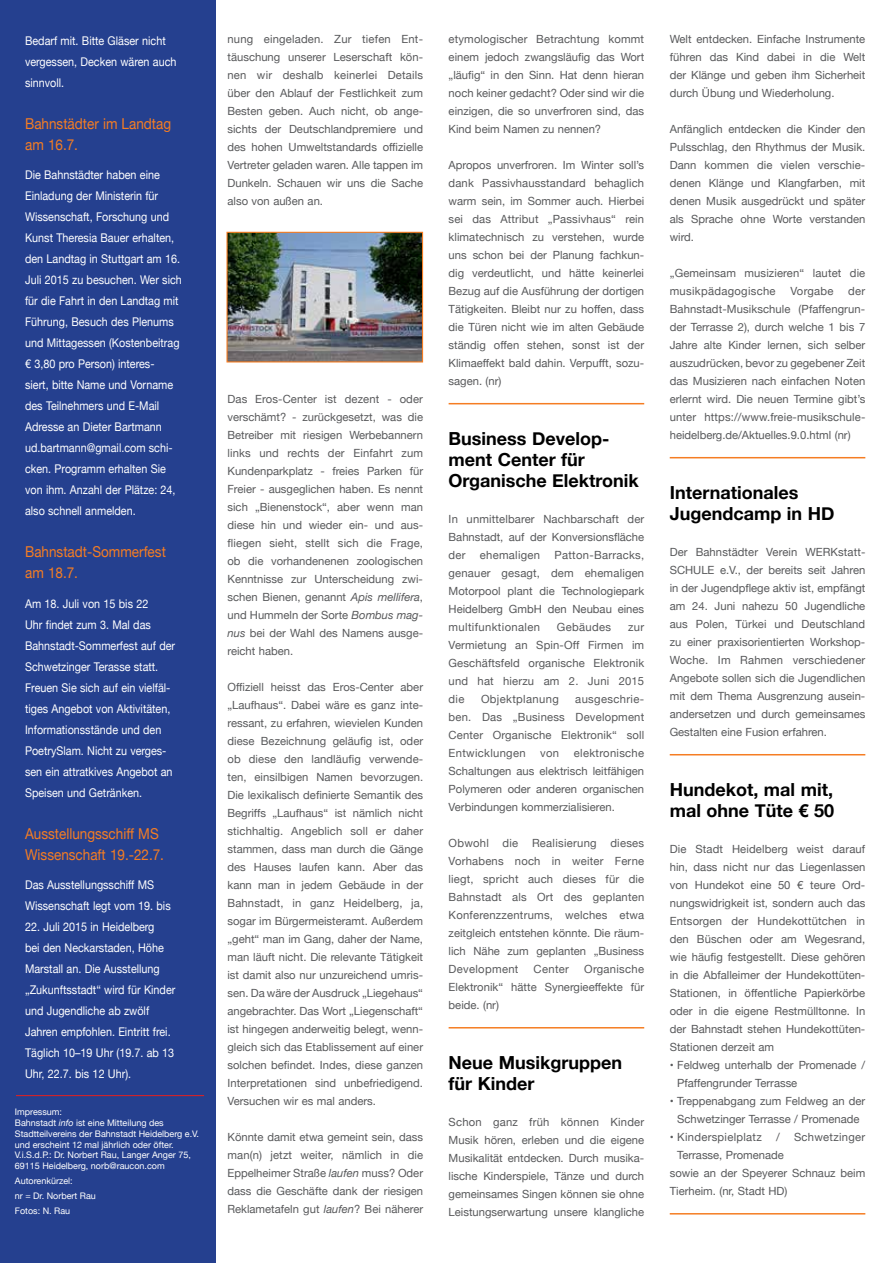
<style>
.page{position:relative;width:893px;height:1263px;background:#fff}
.page>*{position:absolute;margin:0;border:0;box-sizing:border-box;transform-origin:0 0}
.t1{font:700 18px/21px "Helvetica Neue";color:#000}
.t2{font:15px/21px "Helvetica Neue";color:#f57d23;scale:.9 1}
.t3{font:12px/21px "Helvetica Neue";color:#fff;scale:.9 1}
.t4{font:11.25px/18px "Helvetica Neue";color:#58595b;text-align:justify}
.t5{font:11.25px "Helvetica Neue";letter-spacing:.025em;color:#58595b}
.t6{font:11.25px "Helvetica Neue";letter-spacing:.03em;color:#58595b}
.t7{font:9px/10.8px "Helvetica Neue";color:#fff}
.s1{font-style:italic}
</style>
<div class="page">
<div style="left:0;top:0;width:216px;height:1263px;background:#25408f"></div>
<hr style="left:16px;top:1095px;width:188px;height:1px;background:#d2232a">
<img style="left:228px;top:234px;width:193px;height:126px">
<div style="left:226px;top:232px;width:197px;height:130px;border:1px solid #f57d23"></div>
<hr style="left:449px;top:403px;width:195px;height:1px;background:#f57d23">
<hr style="left:449px;top:1027px;width:195px;height:1px;background:#f57d23">
<hr style="left:670px;top:457px;width:195px;height:1px;background:#f57d23">
<hr style="left:670px;top:754px;width:195px;height:1px;background:#f57d23">
<hr style="left:670px;top:1213px;width:195px;height:1px;background:#f57d23">
<p class="t3" style="left:25px;top:31px;width:170px">Bedarf mit. Bitte Gläser nicht vergessen, Decken wären auch sinnvoll.</p>
<h2 class="t2" style="left:25px;top:114px;width:164px">Bahnstädter im Landtag am 16.7.</h2>
<p class="t3" style="left:25px;top:165px;width:176px">Die Bahnstädter haben eine<br>Einladung der Ministerin für<br>Wissenschaft, Forschung und<br>Kunst Theresia Bauer erhalten, den Landtag in Stuttgart am 16.<br>Juli 2015 zu besuchen. Wer sich für die Fahrt in den Landtag mit<br>Führung, Besuch des Plenums und Mittagessen (Kostenbeitrag € 3,80 pro Person) interes-<br>siert, bitte Name und Vorname des Teilnehmers und E-Mail<br>Adresse an Dieter Bartmann ud.bartmann@gmail.com schi&shy;cken. Programm erhalten Sie von ihm. Anzahl der Plätze: 24, also schnell anmelden.</p>
<h2 class="t2" style="left:25px;top:542px;width:158px">Bahnstadt-Sommerfest am 18.7.</h2>
<p class="t3" style="left:25px;top:594px;width:168px">Am 18. Juli von 15 bis 22<br>Uhr findet zum 3. Mal das<br>Bahnstadt-Sommerfest auf der<br>Schwetzinger Terasse statt.<br>Freuen Sie sich auf ein vielfäl&shy;tiges Angebot von Aktivitäten,<br>Informationsstände und den<br>PoetrySlam. Nicht zu verges&shy;sen ein attratkives Angebot an<br>Speisen und Getränken.</p>
<h2 class="t2" style="left:25px;top:824px;width:156px">Ausstellungsschiff MS<br>Wissenschaft 19.-22.7.</h2>
<p class="t3" style="left:25px;top:875px;width:163px">Das Ausstellungsschiff MS<br>Wissenschaft legt vom 19. bis</p>
<p class="t3" style="left:25px;top:917px;width:169px">22. Juli 2015 in Heidelberg<br>bei den Neckarstaden, Höhe<br>Marstall an. Die Ausstellung „Zukunftsstadt“ wird für Kinder und Jugendliche ab zwölf<br>Jahren empfohlen. Eintritt frei.<br>Täglich 10–19 Uhr (19.7. ab 13<br>Uhr, 22.7. bis 12 Uhr).</p>
<p class="t7" style="left:15px;top:1107px;width:186px">Impressum:<br>Bahnstadt <span class="s1">info</span> ist eine Mitteilung des Stadtteilvereins der Bahnstadt Heidelberg e.V. und erscheint 12 mal jährlich oder öfter.<br>V.i.S.d.P.: Dr. Norbert Rau, Langer Anger 75, 69115 Heidelberg, norb@raucon.com</p>
<p class="t7" style="left:15px;top:1174px;width:83px;line-height:15px">Autorenkürzel:<br>nr = Dr. Norbert Rau<br>Fotos: N. Rau</p>
<p class="t4" style="left:227px;top:31px;width:197px">nung eingeladen. Zur tiefen Ent&shy;täuschung unserer Leserschaft kön&shy;nen wir deshalb keinerlei Details über den Ablauf der Festlichkeit zum Besten geben. Auch nicht, ob ange&shy;sichts der Deutschlandpremiere und des hohen Umweltstandards offizielle Vertreter geladen waren. Alle tappen im Dunkeln. Schauen wir uns die Sache also von außen an.</p>
<p class="t4" style="left:227px;top:391px;width:197px">Das Eros-Center ist dezent - oder verschämt? - zurückgesetzt, was die Betreiber mit riesigen Werbebannern links und rechts der Einfahrt zum Kundenparkplatz - freies Parken für Freier - ausgeglichen haben. Es nennt sich „Bienenstock“, aber wenn man diese hin und wieder ein- und aus&shy;fliegen sieht, stellt sich die Frage, ob die vorhandenenen zoologischen Kenntnisse zur Unterscheidung zwi&shy;schen Bienen, genannt <span class="s1">Apis mellifera</span>, und Hummeln der Sorte <span class="s1">Bombus mag&shy;nus</span> bei der Wahl des Namens ausge&shy;reicht haben.</p>
<p class="t4" style="left:227px;top:679px;width:197px">Offiziell heisst das Eros-Center aber „Laufhaus“. Dabei wäre es ganz inte&shy;ressant, zu erfahren, wievielen Kunden diese Bezeichnung geläufig ist, oder ob diese den landläufig verwende&shy;ten, einsilbigen Namen bevorzugen.<br>Die lexikalisch definierte Semantik des Begriffs „Laufhaus“ ist nämlich nicht stichhaltig. Angeblich soll er daher stammen, dass man durch die Gänge des Hauses laufen kann. Aber das kann man in jedem Gebäude in der Bahnstadt, in ganz Heidelberg, ja, sogar im Bürgermeisteramt. Außerdem „geht“ man im Gang, daher der Name, man läuft nicht. Die relevante Tätigkeit ist damit also nur unzureichend umris&shy;sen. Da wäre der Ausdruck „Liegehaus“ angebrachter. Das Wort „Liegenschaft“ ist hingegen anderweitig belegt, wenn&shy;gleich sich das Etablissement auf einer solchen befindet. Indes, diese ganzen Interpretationen sind unbefriedigend.<br>Versuchen wir es mal anders.</p>
<p class="t4" style="left:227px;top:1129px;width:197px">Könnte damit etwa gemeint sein, dass man(n) jetzt weiter, nämlich in die Eppelheimer Straße <span class="s1">laufen</span> muss? Oder dass die Geschäfte dank der riesigen Reklametafeln gut <span class="s1">laufen</span>? Bei näherer</p>
<p class="t4" style="left:449px;top:31px;width:197px">etymologischer Betrachtung kommt einem jedoch zwangsläufig das Wort „läufig“ in den Sinn. Hat denn hieran noch keiner gedacht? Oder sind wir die einzigen, die so unverfroren sind, das Kind beim Namen zu nennen?</p>
<p class="t4" style="left:449px;top:157px;width:197px">Apropos unverfroren. Im Winter soll’s dank Passivhausstandard behaglich warm sein, im Sommer auch. Hierbei sei das Attribut „Passivhaus“ rein klimatechnisch zu verstehen, wurde uns schon bei der Planung fachkun&shy;dig verdeutlicht, und hätte keinerlei Bezug auf die Ausführung der dortigen Tätigkeiten. Bleibt nur zu hoffen, dass die Türen nicht wie im alten Gebäude ständig offen stehen, sonst ist der Klimaeffekt bald dahin. Verpufft, sozu&shy;sagen. (nr)</p>
<h1 class="t1" style="left:449px;top:428px;width:192px">Business Develop&shy;ment Center für<br>Organische Elektronik</h1>
<p class="t4" style="left:449px;top:511px;width:197px">In unmittelbarer Nachbarschaft der Bahnstadt, auf der Konversionsfläche der</p>
<p class="t4" style="left:449px;top:547px;width:197px;text-indent:106px">Patton-Barracks, genauer gesagt, dem ehemaligen Motorpool plant die Technologiepark Heidelberg GmbH den Neubau eines multifunktionalen</p>
<p class="t5" style="left:480px;top:547px;width:62px">ehemaligen</p>
<p class="t6" style="left:557px;top:619px;width:56px">Gebäudes</p>
<p class="t4" style="left:449px;top:619px;width:197px;text-indent:179px">zur Vermietung an Spin-Off Firmen im Geschäftsfeld organische Elektronik und hat hierzu am 2. Juni 2015 die</p>
<p class="t6" style="left:481px;top:691px;width:79px">Objektplanung</p>
<p class="t4" style="left:449px;top:691px;width:197px;text-indent:127px">ausgeschrie&shy;ben. Das „Business Development Center Organische Elektronik“ soll Entwicklungen</p>
<p class="t4" style="left:449px;top:745px;width:197px;text-indent:125px">elektronische Schaltungen aus elektrisch leitfähigen Polymeren oder anderen organischen Verbindungen kommerzialisieren.</p>
<p class="t4" style="left:449px;top:835px;width:197px">Obwohl die Realisierung dieses Vorhabens noch in weiter Ferne liegt, spricht auch dieses für die Bahnstadt als Ort des geplanten Konferenzzentrums, welches etwa zeitgleich entstehen könnte. Die räum&shy;lich Nähe zum geplanten „Business Development</p>
<p class="t4" style="left:540px;top:745px;width:20px">von</p>
<p class="t4" style="left:449px;top:961px;width:197px;text-indent:136px">Organische Elektronik“ hätte Synergieeffekte für beide. (nr)</p>
<p class="t4" style="left:534px;top:961px;width:37px">Center</p>
<h1 class="t1" style="left:449px;top:1052px;width:175px">Neue Musikgruppen für Kinder</h1>
<p class="t4" style="left:449px;top:1114px;width:197px">Schon ganz früh können Kinder Musik hören, erleben und die eigene Musikalität entdecken. Durch musika&shy;lische Kinderspiele, Tänze und durch gemeinsames Singen können sie ohne Leistungserwartung unsere klangliche</p>
<p class="t4" style="left:670px;top:31px;width:197px">Welt entdecken. Einfache Instrumente führen das Kind dabei in die Welt der Klänge und geben ihm Sicherheit durch Übung und Wiederholung.</p>
<p class="t4" style="left:670px;top:121px;width:197px">Anfänglich entdecken die Kinder den Pulsschlag, den Rhythmus der Musik.<br>Dann kommen die vielen verschie&shy;denen Klänge und Klangfarben, mit denen Musik ausgedrückt und später als Sprache ohne Worte verstanden wird.</p>
<p class="t4" style="left:670px;top:265px;width:197px">„Gemeinsam musizieren“ lautet die musikpädagogische</p>
<p class="t4" style="left:670px;top:283px;width:197px;text-indent:179px">der Bahnstadt-Musikschule (Pfaffengrun&shy;der Terrasse 2), durch welche 1 bis 7<br>Jahre alte Kinder lernen, sich selber auszudrücken, bevor zu gegebener Zeit das Musizieren nach einfachen Noten erlernt wird. Die neuen Termine gibt’s unter https://www.freie-musikschule&shy;heidelberg.de/Aktuelles.9.0.html (nr)</p>
<p class="t5" style="left:790px;top:283px;width:45px">Vorgabe</p>
<h1 class="t1" style="left:670px;top:482px;width:166px">Internationales<br>Jugendcamp in HD</h1>
<p class="t4" style="left:670px;top:544px;width:197px">Der Bahnstädter Verein WERKstatt-SCHULE e.V., der bereits seit Jahren in der Jugendpflege aktiv ist, empfängt am 24. Juni nahezu 50 Jugendliche aus Polen, Türkei und Deutschland zu einer praxisorientierten Workshop-Woche. Im Rahmen verschiedener Angebote sollen sich die Jugendlichen mit dem Thema Ausgrenzung ausein&shy;andersetzen und durch gemeinsames Gestalten eine Fusion erfahren.</p>
<h1 class="t1" style="left:670px;top:779px;width:166px">Hundekot, mal mit, mal ohne Tüte € 50</h1>
<p class="t4" style="left:670px;top:841px;width:197px">Die Stadt Heidelberg weist darauf hin, dass nicht nur das Liegenlassen von Hundekot eine 50 € teure Ord&shy;nungswidrigkeit ist, sondern auch das Entsorgen der Hundekottütchen in den Büschen oder am Wegesrand, wie häufig festgestellt. Diese gehören in die Abfalleimer der Hundekottüten-Stationen, in öffentliche Papierkörbe oder in die eigene Restmülltonne. In der Bahnstadt stehen Hundekottüten-Stationen derzeit am</p>
<p class="t4" style="left:677px;top:1057px;width:190px;text-indent:-7px">• Feldweg unterhalb der Promenade /<br>Pfaffengrunder Terrasse</p>
<p class="t4" style="left:670px;top:1093px;width:197px;text-align:center">• Treppenabgang zum Feldweg an der<br>Schwetzinger Terrasse / Promenade</p>
<p class="t5" style="left:670px;top:1129px;width:94px">• Kinderspielplatz</p>
<p class="t4" style="left:776px;top:1129px;width:5px">/</p>
<p class="t5" style="left:794px;top:1129px;width:73px">Schwetzinger</p>
<p class="t4" style="left:670px;top:1147px;width:197px;text-align:left;text-indent:8px">Terrasse, Promenade<br>sowie an der Speyerer Schnauz beim<br>Tierheim. (nr, Stadt HD)</p>
</div>
